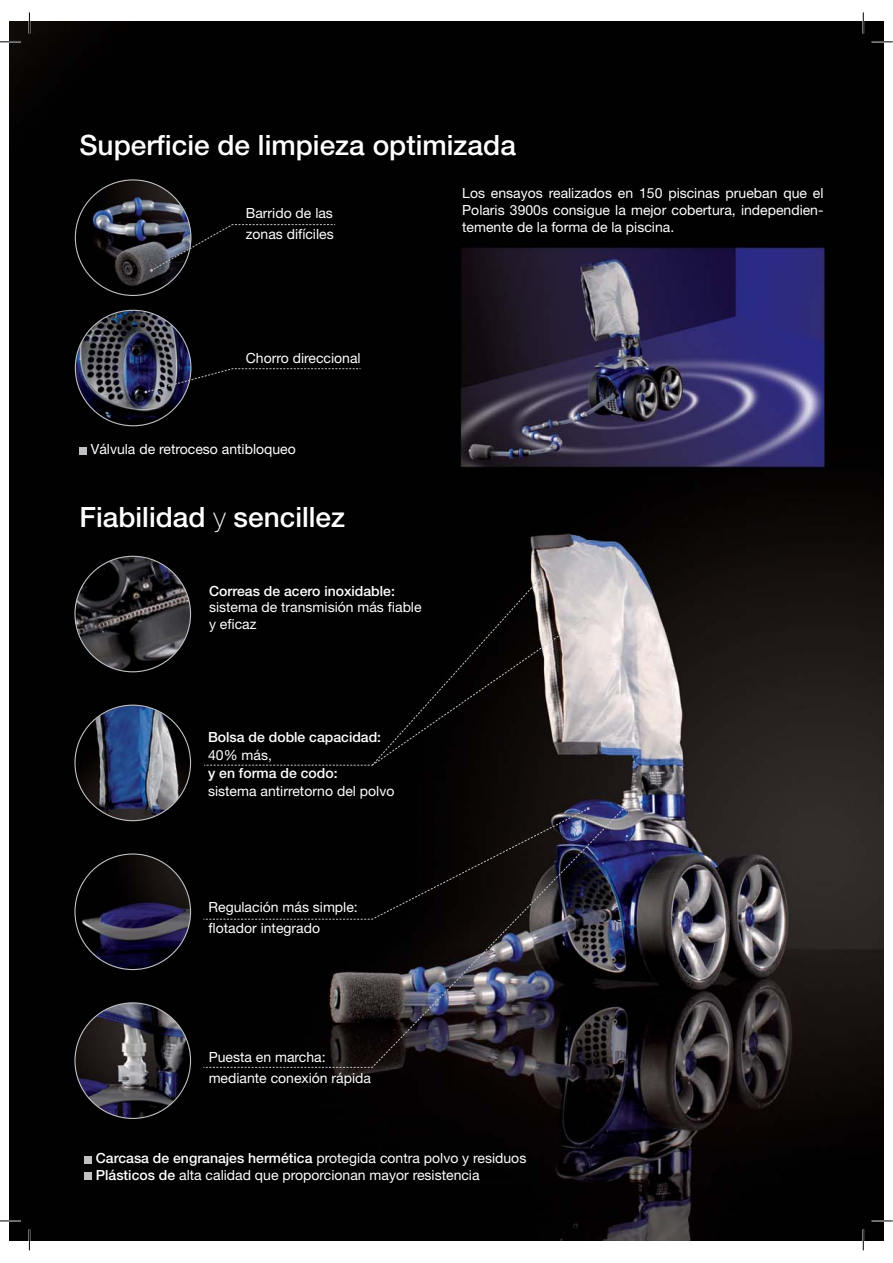
<style>
.page{position:relative;width:893px;height:1263px;background:#fff}
.page>*{position:absolute;margin:0;border:0;box-sizing:border-box;transform-origin:0 0}
.t1{font:500 28.05px "Helvetica Neue";color:#fff}
.t2{font:13.95px/16.8px "Helvetica Neue";color:#fff}
.t3{font:500 13.95px "Helvetica Neue";color:#fff}
.s1{font-weight:100}
.s2{font-weight:500}
</style>
<div class="page">
<img style="left:10px;top:22px;width:873px;height:1219px">
<div style="left:79px;top:447px;width:8px;height:7px;background:#bec0c2"></div>
<div style="left:84px;top:1156px;width:8px;height:7px;background:#bec0c2"></div>
<div style="left:84px;top:1172px;width:8px;height:8px;background:#bec0c2"></div>
<div style="left:203px;top:807px;width:169px;height:113px;background:#010101"></div>
<img style="left:372px;top:803px;width:257px;height:264px">
<svg style="left:203px;top:1066px;width:171px;height:2px"></svg>
<svg style="left:204px;top:579px;width:382px;height:187px;background:#161414"></svg>
<img style="left:75px;top:1003px;width:116px;height:115px;border-radius:50%">
<img style="left:75px;top:705px;width:116px;height:116px;border-radius:50%">
<img style="left:75px;top:854px;width:116px;height:116px;border-radius:50%">
<img style="left:75px;top:556px;width:116px;height:116px;border-radius:50%">
<img style="left:75px;top:310px;width:116px;height:116px;border-radius:50%">
<img style="left:75px;top:180px;width:116px;height:115px;border-radius:50%">
<svg style="left:144px;top:368px;width:217px;height:25px;background:#131319"></svg>
<svg style="left:150px;top:224px;width:185px;height:48px;background:#121316"></svg>
<hr style="left:0;top:41px;width:21px;height:2px;background:#fff">
<hr style="left:872px;top:41px;width:21px;height:2px;background:#fff">
<hr style="left:0;top:1220px;width:21px;height:2px;background:#fff">
<hr style="left:872px;top:1220px;width:21px;height:2px;background:#fff">
<hr style="left:862px;top:12px;width:2px;height:21px;background:#fff">
<hr style="left:862px;top:1229px;width:2px;height:21px;background:#fff">
<svg style="left:0;top:42px;width:21px;height:1px"></svg>
<svg style="left:872px;top:42px;width:21px;height:1px"></svg>
<svg style="left:0;top:1221px;width:21px;height:1px"></svg>
<svg style="left:872px;top:1221px;width:21px;height:1px"></svg>
<svg style="left:29px;top:12px;width:1px;height:21px"></svg>
<svg style="left:29px;top:1229px;width:1px;height:21px"></svg>
<svg style="left:863px;top:12px;width:1px;height:21px"></svg>
<svg style="left:863px;top:1229px;width:1px;height:21px"></svg>
<h1 class="t1" style="left:79px;top:135px;width:438px">Superficie de limpieza optimizada</h1>
<p class="t2" style="left:246px;top:204px;width:89px;line-height:20.9px">Barrido de las zonas difíciles</p>
<p class="t2" style="left:462px;top:186px;width:363px;text-align:justify">Los ensayos realizados en 150 piscinas prueban que el Polaris 3900s consigue la mejor cobertura, independien&shy;temente de la forma de la piscina.</p>
<p class="t2" style="left:246px;top:351px;width:116px">Chorro direccional</p>
<p class="t2" style="left:91px;top:442px;width:206px">Válvula de retroceso antibloqueo</p>
<h1 class="t1" style="left:79px;top:507px;width:267px">Fiabilidad <span class="s1">y</span> sencillez</h1>
<p class="t3" style="left:209px;top:586px;width:187px">Correas de acero inoxidable:</p>
<p class="t2" style="left:209px;top:600px;width:214px">sistema de transmisión más fiable y eficaz</p>
<p class="t3" style="left:208px;top:732px;width:175px">Bolsa de doble capacidad:</p>
<p class="t2" style="left:208px;top:748px;width:65px">40% más,</p>
<p class="t3" style="left:208px;top:768px;width:131px">y en forma de codo:</p>
<p class="t2" style="left:208px;top:784px;width:188px">sistema antirretorno del polvo</p>
<p class="t2" style="left:209px;top:898px;width:151px;line-height:20.9px">Regulación más simple: flotador integrado</p>
<p class="t2" style="left:209px;top:1048px;width:164px;line-height:20.9px">Puesta en marcha: mediante conexión rápida</p>
<p class="t2" style="left:96px;top:1151px;width:432px"><span class="s2">Carcasa de engranajes hermética</span> protegida contra polvo y residuos<br><span class="s2">Plásticos de</span> alta calidad que proporcionan mayor resistencia</p>
</div>
